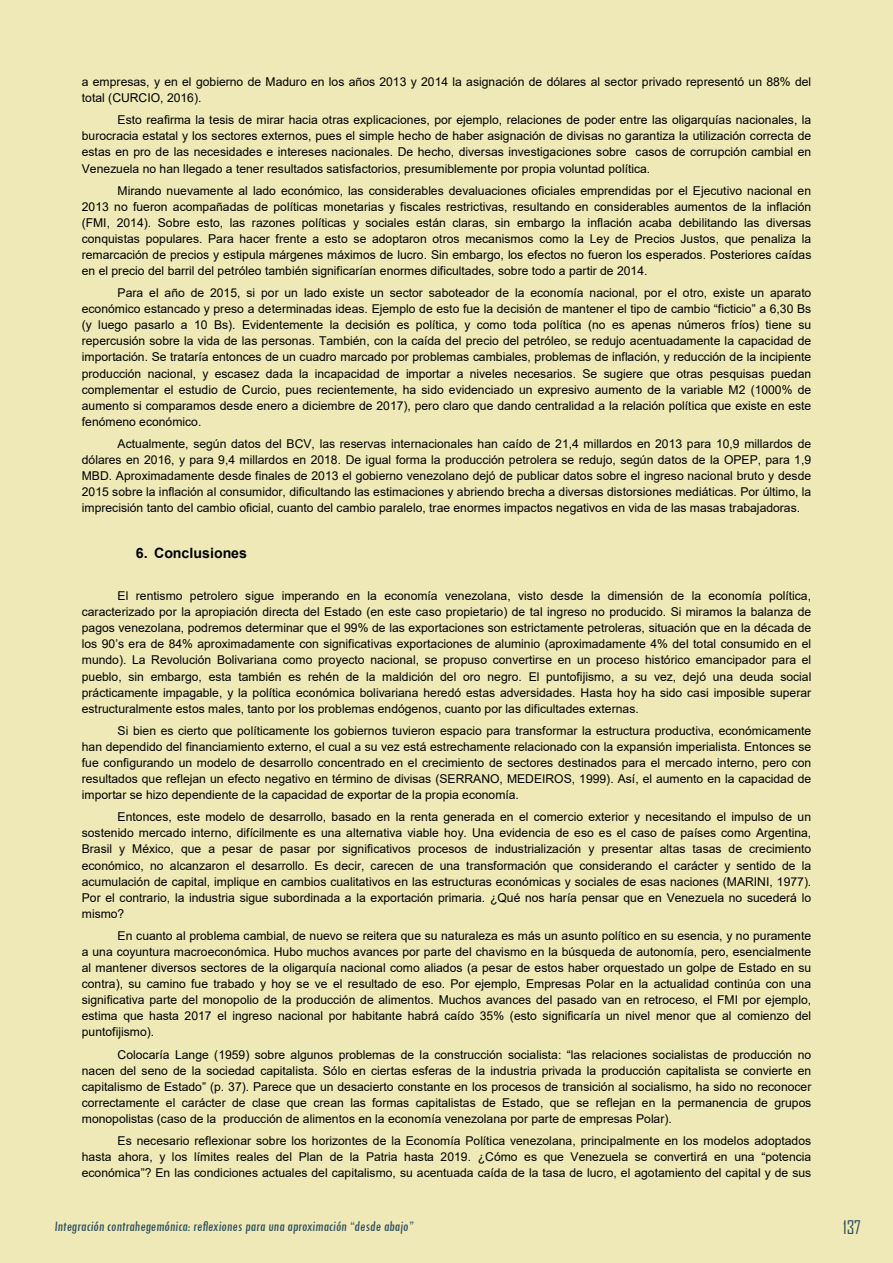
<style>
.page{position:relative;width:893px;height:1263px;background:#eee9b7}
.page>*{position:absolute;margin:0;border:0;box-sizing:border-box;transform-origin:0 0}
.t1{font:18px "Agency FB";color:#2f4f5d}
.t2{font:condensed 15px "Tw Cen";color:#2f4f5d}
.t3{font:14.25px "Arial";color:#000}
.t4{font:12.15px/16px "Arial";color:#000;text-align:justify}
</style>
<div class="page">
<p class="t4" style="left:82px;top:74px;width:731px">a empresas, y en el gobierno de Maduro en los años 2013 y 2014 la asignación de dólares al sector privado representó un 88% del total (CURCIO, 2016).</p>
<p class="t4" style="left:82px;top:112px;width:731px;text-indent:36px">Esto reafirma la tesis de mirar hacia otras explicaciones, por ejemplo, relaciones de poder entre las oligarquías nacionales, la burocracia estatal y los sectores externos, pues el simple hecho de haber asignación de divisas no garantiza la utilización correcta de estas en pro de las necesidades e intereses nacionales. De hecho, diversas investigaciones sobre casos de corrupción cambial en Venezuela no han llegado a tener resultados satisfactorios, presumiblemente por propia voluntad política.</p>
<p class="t4" style="left:82px;top:182px;width:731px;text-indent:36px">Mirando nuevamente al lado económico, las considerables devaluaciones oficiales emprendidas por el Ejecutivo nacional en 2013 no fueron acompañadas de políticas monetarias y fiscales restrictivas, resultando en considerables aumentos de la inflación (FMI, 2014). Sobre esto, las razones políticas y sociales están claras, sin embargo la inflación acaba debilitando las diversas conquistas populares. Para hacer frente a esto se adoptaron otros mecanismos como la Ley de Precios Justos, que penaliza la remarcación de precios y estipula márgenes máximos de lucro. Sin embargo, los efectos no fueron los esperados. Posteriores caídas en el precio del barril del petróleo también significarían enormes dificultades, sobre todo a partir de 2014.</p>
<p class="t4" style="left:82px;top:285px;width:731px;text-indent:36px">Para el año de 2015, si por un lado existe un sector saboteador de la economía nacional, por el otro, existe un aparato económico estancado y preso a determinadas ideas. Ejemplo de esto fue la decisión de mantener el tipo de cambio “ficticio” a 6,30 Bs (y luego pasarlo a 10 Bs). Evidentemente la decisión es política, y como toda política (no es apenas números fríos) tiene su repercusión sobre la vida de las personas. También, con la caída del precio del petróleo, se redujo acentuadamente la capacidad de importación. Se trataría entonces de un cuadro marcado por problemas cambiales, problemas de inflación, y reducción de la incipiente producción nacional, y escasez dada la incapacidad de importar a niveles necesarios. Se sugiere que otras pesquisas puedan complementar el estudio de Curcio, pues recientemente, ha sido evidenciado un expresivo aumento de la variable M2 (1000% de aumento si comparamos desde enero a diciembre de 2017), pero claro que dando centralidad a la relación política que existe en este fenómeno económico.</p>
<p class="t4" style="left:82px;top:435px;width:731px;text-indent:36px">Actualmente, según datos del BCV, las reservas internacionales han caído de 21,4 millardos en 2013 para 10,9 millardos de dólares en 2016, y para 9,4 millardos en 2018. De igual forma la producción petrolera se redujo, según datos de la OPEP, para 1,9<br>MBD. Aproximadamente desde finales de 2013 el gobierno venezolano dejó de publicar datos sobre el ingreso nacional bruto y desde 2015 sobre la inflación al consumidor, dificultando las estimaciones y abriendo brecha a diversas distorsiones mediáticas. Por último, la imprecisión tanto del cambio oficial, cuanto del cambio paralelo, trae enormes impactos negativos en vida de las masas trabajadoras.</p>
<p class="t3" style="left:136px;top:543px;width:113px">6. Conclusiones</p>
<p class="t4" style="left:82px;top:588px;width:731px;text-indent:36px">El rentismo petrolero sigue imperando en la economía venezolana, visto desde la dimensión de la economía política, caracterizado por la apropiación directa del Estado (en este caso propietario) de tal ingreso no producido. Si miramos la balanza de pagos venezolana, podremos determinar que el 99% de las exportaciones son estrictamente petroleras, situación que en la década de los 90’s era de 84% aproximadamente con significativas exportaciones de aluminio (aproximadamente 4% del total consumido en el mundo). La Revolución Bolivariana como proyecto nacional, se propuso convertirse en un proceso histórico emancipador para el pueblo, sin embargo, esta también es rehén de la maldición del oro negro. El puntofijismo, a su vez, dejó una deuda social prácticamente impagable, y la política económica bolivariana heredó estas adversidades. Hasta hoy ha sido casi imposible superar estructuralmente estos males, tanto por los problemas endógenos, cuanto por las dificultades externas.</p>
<p class="t4" style="left:82px;top:722px;width:731px;text-indent:36px">Si bien es cierto que políticamente los gobiernos tuvieron espacio para transformar la estructura productiva, económicamente han dependido del financiamiento externo, el cual a su vez está estrechamente relacionado con la expansión imperialista. Entonces se fue configurando un modelo de desarrollo concentrado en el crecimiento de sectores destinados para el mercado interno, pero con resultados que reflejan un efecto negativo en término de divisas (SERRANO, MEDEIROS, 1999). Así, el aumento en la capacidad de importar se hizo dependiente de la capacidad de exportar de la propia economía.</p>
<p class="t4" style="left:82px;top:809px;width:731px;text-indent:36px">Entonces, este modelo de desarrollo, basado en la renta generada en el comercio exterior y necesitando el impulso de un sostenido mercado interno, difícilmente es una alternativa viable hoy. Una evidencia de eso es el caso de países como Argentina, Brasil y México, que a pesar de pasar por significativos procesos de industrialización y presentar altas tasas de crecimiento económico, no alcanzaron el desarrollo. Es decir, carecen de una transformación que considerando el carácter y sentido de la acumulación de capital, implique en cambios cualitativos en las estructuras económicas y sociales de esas naciones (MARINI, 1977).<br>Por el contrario, la industria sigue subordinada a la exportación primaria. ¿Qué nos haría pensar que en Venezuela no sucederá lo mismo?</p>
<p class="t4" style="left:82px;top:927px;width:731px;text-indent:36px">En cuanto al problema cambial, de nuevo se reitera que su naturaleza es más un asunto político en su esencia, y no puramente a una coyuntura macroeconómica. Hubo muchos avances por parte del chavismo en la búsqueda de autonomía, pero, esencialmente al mantener diversos sectores de la oligarquía nacional como aliados (a pesar de estos haber orquestado un golpe de Estado en su contra), su camino fue trabado y hoy se ve el resultado de eso. Por ejemplo, Empresas Polar en la actualidad continúa con una significativa parte del monopolio de la producción de alimentos. Muchos avances del pasado van en retroceso, el FMI por ejemplo, estima que hasta 2017 el ingreso nacional por habitante habrá caído 35% (esto significaría un nivel menor que al comienzo del puntofijismo).</p>
<p class="t4" style="left:82px;top:1046px;width:731px;text-indent:36px">Colocaría Lange (1959) sobre algunos problemas de la construcción socialista: “las relaciones socialistas de producción no nacen del seno de la sociedad capitalista. Sólo en ciertas esferas de la industria privada la producción capitalista se convierte en capitalismo de Estado” (p. 37). Parece que un desacierto constante en los procesos de transición al socialismo, ha sido no reconocer correctamente el carácter de clase que crean las formas capitalistas de Estado, que se reflejan en la permanencia de grupos monopolistas (caso de la producción de alimentos en la economía venezolana por parte de empresas Polar).</p>
<p class="t4" style="left:82px;top:1132px;width:731px;text-indent:36px">Es necesario reflexionar sobre los horizontes de la Economía Política venezolana, principalmente en los modelos adoptados hasta ahora, y los límites reales del Plan de la Patria hasta 2019. ¿Cómo es que Venezuela se convertirá en una “potencia económica”? En las condiciones actuales del capitalismo, su acentuada caída de la tasa de lucro, el agotamiento del capital y de sus</p>
<p class="t2" style="left:54px;top:1217px;width:362px">Integración contrahegemónica: reflexiones para una aproximación “desde abajo”</p>
<h1 class="t1" style="left:843px;top:1217px;width:19px">137</h1>
</div>
